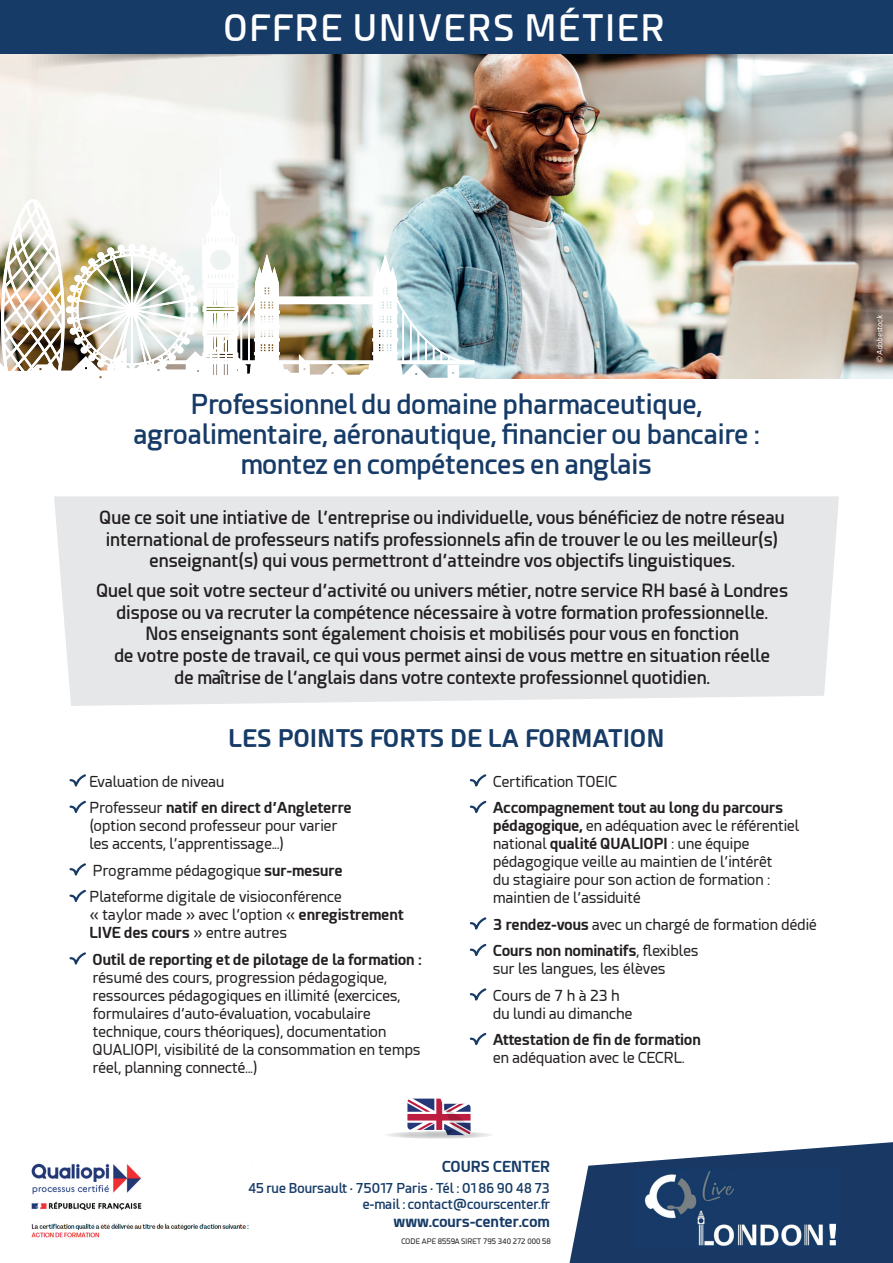
<style>
.page{position:relative;width:893px;height:1263px;background:#fff}
.page>*{position:absolute;margin:0;border:0;box-sizing:border-box;transform-origin:0 0}
.t1{font:600 36px "Esphimere";letter-spacing:.05em;color:#fff}
.t2{font:600 27px/30px "Esphimere";color:#163b67;text-align:center}
.t3{font:700 24px "Esphimere";letter-spacing:.02em;color:#163b67}
.t4{font:600 18px/21.6px "Esphimere";color:#231f20;text-align:center}
.t5{font:15px/18px "Esphimere";color:#231f20}
.t6{font:700 15px "Esphimere";color:#231f20}
.t7{font:700 15px "Esphimere";color:#163b67}
.t8{font:600 13.5px/16.2px "Esphimere";color:#163b67;text-align:right}
.t9{font:7.5px "Esphimere";color:#231f20}
.t10{font:italic 7.5px "Esphimere";color:#fff}
.s1{font-weight:700}
</style>
<div class="page">
<img style="left:0;top:75px;width:893px;height:303px">
<img style="left:0;top:167px;width:474px;height:212px">
<div style="left:54px;top:496px;width:785px;height:210px;background:#e6e7e9"></div>
<svg style="left:0;top:53px;width:893px;height:22px;background:#c0b9b3"></svg>
<div style="left:0;top:0;width:893px;height:53px;background:#163b67"></div>
<svg style="left:569px;top:1142px;width:324px;height:121px"></svg>
<svg style="left:69px;top:774px;width:17px;height:13px"></svg>
<svg style="left:69px;top:800px;width:17px;height:13px"></svg>
<svg style="left:69px;top:863px;width:17px;height:13px"></svg>
<svg style="left:69px;top:889px;width:17px;height:13px"></svg>
<svg style="left:69px;top:952px;width:17px;height:13px"></svg>
<svg style="left:469px;top:774px;width:18px;height:13px"></svg>
<svg style="left:469px;top:800px;width:18px;height:13px"></svg>
<svg style="left:469px;top:917px;width:18px;height:13px"></svg>
<svg style="left:469px;top:943px;width:18px;height:14px"></svg>
<svg style="left:469px;top:988px;width:18px;height:13px"></svg>
<svg style="left:469px;top:1032px;width:18px;height:14px"></svg>
<svg style="left:384px;top:1131px;width:110px;height:8px"></svg>
<svg style="left:407px;top:1098px;width:64px;height:37px"></svg>
<img style="left:31px;top:1163px;width:218px;height:75px">
<img style="left:636px;top:1168px;width:203px;height:80px">
<h1 class="t1" style="left:224px;top:6px;width:442px">OFFRE UNIVERS MÉTIER</h1>
<h2 class="t2" style="left:134px;top:389px;width:627px">Professionnel du domaine pharmaceutique, agroalimentaire, aéronautique, financier ou bancaire : montez en compétences en anglais</h2>
<p class="t4" style="left:100px;top:506px;width:687px">Que ce soit une intiative de l’entreprise ou individuelle, vous bénéficiez de notre réseau international de professeurs natifs professionnels afin de trouver le ou les meilleur(s) enseignant(s) qui vous permettront d’atteindre vos objectifs linguistiques.</p>
<p class="t4" style="left:96px;top:580px;width:693px">Quel que soit votre secteur d’activité ou univers métier, notre service RH basé à Londres dispose ou va recruter la compétence nécessaire à votre formation professionnelle.<br>Nos enseignants sont également choisis et mobilisés pour vous en fonction<br>de votre poste de travail, ce qui vous permet ainsi de vous mettre en situation réelle<br>de maîtrise de l’anglais dans votre contexte professionnel quotidien.</p>
<h3 class="t3" style="left:229px;top:723px;width:437px">LES POINTS FORTS DE LA FORMATION</h3>
<p class="t5" style="left:89px;top:768px;width:264px;line-height:26.5px">Evaluation de niveau<br>Professeur <span class="s1">natif en direct d’Angleterre</span></p>
<p class="t5" style="left:89px;top:817px;width:250px">(option second professeur pour varier les accents, l’apprentissage...)</p>
<p class="t5" style="left:89px;top:857px;width:255px;line-height:26.5px">Programme pédagogique <span class="s1">sur-mesure<br></span>Plateforme digitale de visioconférence</p>
<p class="t5" style="left:89px;top:906px;width:316px">« taylor made » avec l’option « <span class="s1">enregistrement<br>LIVE des cours</span> » entre autres</p>
<p class="t6" style="left:93px;top:950px;width:330px">Outil de reporting et de pilotage de la formation :</p>
<p class="t5" style="left:93px;top:968px;width:329px">résumé des cours, progression pédagogique, ressources pédagogiques en illimité (exercices, formulaires d’auto-évaluation, vocabulaire technique, cours théoriques), documentation QUALIOPI, visibilité de la consommation en temps réel, planning connecté...)</p>
<p class="t5" style="left:493px;top:772px;width:125px">Certification TOEIC</p>
<p class="t5" style="left:493px;top:799px;width:308px"><span class="s1">Accompagnement tout au long du parcours pédagogique,</span> en adéquation avec le référentiel national <span class="s1">qualité QUALIOPI</span> : une équipe pédagogique veille au maintien de l’intérêt<br>du stagiaire pour son action de formation : maintien de l’assiduité</p>
<p class="t5" style="left:493px;top:911px;width:325px;line-height:26.5px"><span class="s1">3 rendez-vous</span> avec un chargé de formation dédié<br><span class="s1">Cours non nominatifs</span>, flexibles</p>
<p class="t5" style="left:493px;top:956px;width:174px;line-height:26.5px">sur les langues, les élèves<br>Cours de 7 h à 23 h</p>
<p class="t5" style="left:493px;top:1004px;width:141px">du lundi au dimanche</p>
<p class="t6" style="left:493px;top:1030px;width:209px">Attestation de fin de formation</p>
<p class="t5" style="left:493px;top:1049px;width:193px">en adéquation avec le CECRL.</p>
<p class="t7" style="left:442px;top:1158px;width:109px">COURS CENTER</p>
<p class="t8" style="left:248px;top:1180px;width:303px">45 rue Boursault · 75017 Paris · Tél : 01 86 90 48 73 e-mail : contact@courscenter.fr</p>
<p class="t7" style="left:393px;top:1212px;width:158px">www.cours-center.com</p>
<p class="t9" style="left:401px;top:1237px;width:151px">CODE APE 8559A SIRET 795 340 272 000 58</p>
<p class="t10" style="left:876px;top:363px;width:49px;rotate:-90deg">© Adobestock</p>
</div>
